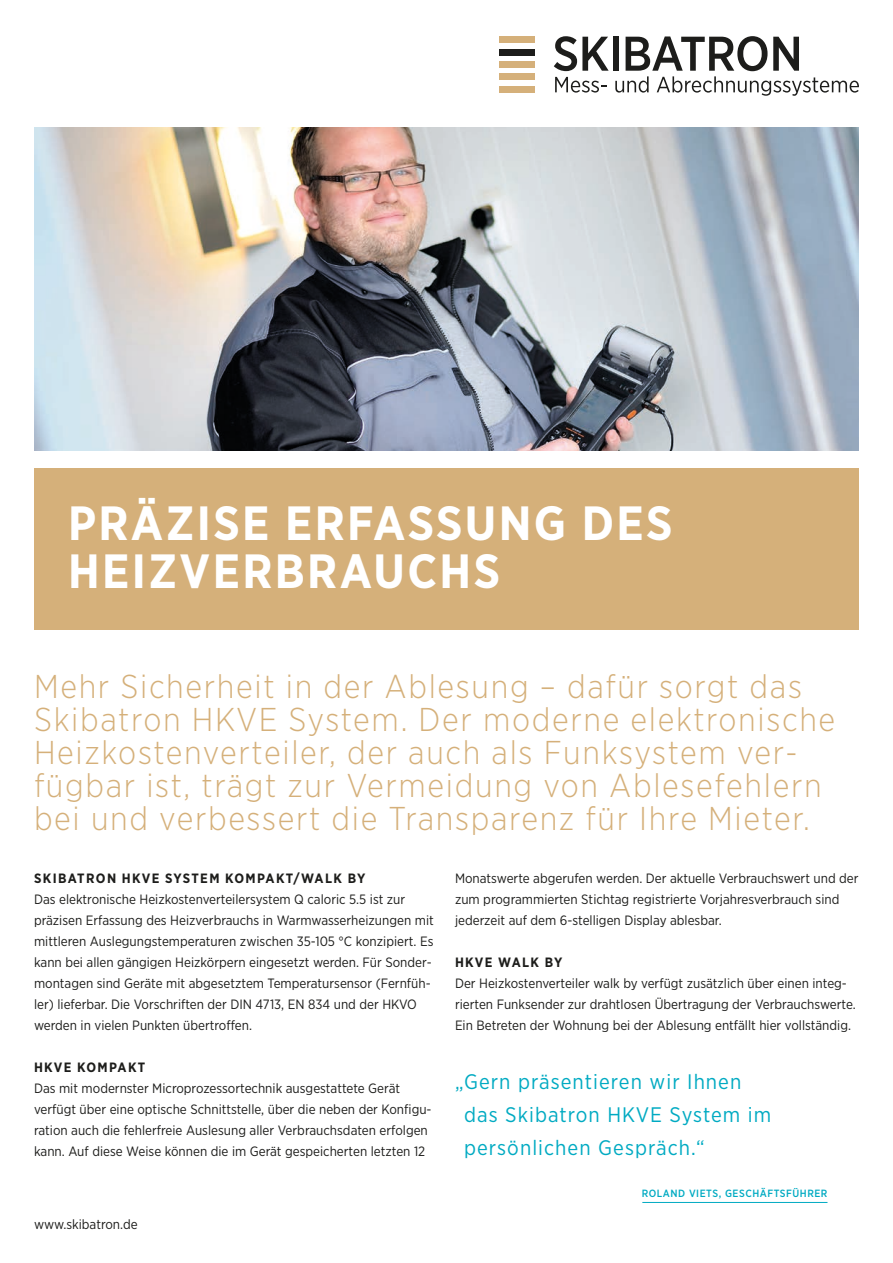
<style>
.page{position:relative;width:893px;height:1263px;background:#fff}
.page>*{position:absolute;margin:0;border:0;box-sizing:border-box;transform-origin:0 0}
.t1{font:700 48px/48px "Gotham Narrow";letter-spacing:.05em;color:#fff}
.t2{font:300 33px/33px "Gotham Narrow";letter-spacing:.05em;color:#d5b07a}
.t3{font:21px/33px "Gotham Narrow";letter-spacing:.05em;color:#00aac2}
.t4{font:13.5px/21px "Gotham Narrow";color:#1d1d1b}
.t5{font:700 13.5px "Gotham Narrow";letter-spacing:.1em;color:#1d1d1b}
.t6{font:500 10.5px "Gotham Narrow";letter-spacing:.05em;color:#00aac2}
</style>
<div class="page">
<img style="left:34px;top:128px;width:825px;height:323px">
<div style="left:34px;top:468px;width:825px;height:161px;background:#d5b07a"></div>
<div style="left:499px;top:37px;width:36px;height:6px;background:#d5b07a"></div>
<div style="left:499px;top:49px;width:36px;height:6px;background:#1d1d1b"></div>
<div style="left:499px;top:61px;width:36px;height:7px;background:#d5b07a"></div>
<div style="left:499px;top:74px;width:36px;height:6px;background:#d5b07a"></div>
<div style="left:499px;top:86px;width:36px;height:6px;background:#d5b07a"></div>
<svg style="left:554px;top:36px;width:55px;height:35px"></svg>
<div style="left:613px;top:37px;width:5px;height:34px;background:#1d1d1b"></div>
<svg style="left:555px;top:77px;width:52px;height:16px"></svg>
<svg style="left:615px;top:36px;width:244px;height:60px"></svg>
<hr style="left:642px;top:1202px;width:185px;height:1px;background:#00aac2">
<h1 class="t1" style="left:68px;top:499px;width:606px">PRÄZISE ERFASSUNG DES<br>HEIZVERBRAUCHS</h1>
<p class="t2" style="left:34px;top:669px;width:803px">Mehr Sicherheit in der Ablesung – dafür sorgt das Skibatron HKVE System. Der moderne elektronische Heizkostenverteiler, der auch als Funksystem ver&shy;fügbar ist, trägt zur Vermeidung von Ablesefehlern bei und verbessert die Transparenz für Ihre Mieter.</p>
<p class="t5" style="left:34px;top:869px;width:333px">SKIBATRON HKVE SYSTEM KOMPAKT/WALK BY</p>
<p class="t4" style="left:34px;top:888px;width:401px">Das elektronische Heizkostenverteilersystem Q caloric 5.5 ist zur präzisen Erfassung des Heizverbrauchs in Warmwasserheizungen mit mittleren Auslegungstemperaturen zwischen 35-105 °C konzipiert. Es kann bei allen gängigen Heizkörpern eingesetzt werden. Für Sonder&shy;montagen sind Geräte mit abgesetztem Temperatursensor (Fernfüh&shy;ler) lieferbar. Die Vorschriften der DIN 4713, EN 834 und der HKVO werden in vielen Punkten übertroffen.</p>
<p class="t5" style="left:34px;top:1058px;width:113px">HKVE KOMPAKT</p>
<p class="t4" style="left:34px;top:1077px;width:399px">Das mit modernster Microprozessortechnik ausgestattete Gerät verfügt über eine optische Schnittstelle, über die neben der Konfigu&shy;ration auch die fehlerfreie Auslesung aller Verbrauchsdaten erfolgen kann. Auf diese Weise können die im Gerät gespeicherten letzten 12</p>
<p class="t4" style="left:455px;top:867px;width:405px">Monatswerte abgerufen werden. Der aktuelle Verbrauchswert und der zum programmierten Stichtag registrierte Vorjahresverbrauch sind jederzeit auf dem 6-stelligen Display ablesbar.</p>
<p class="t5" style="left:455px;top:953px;width:109px">HKVE WALK BY</p>
<p class="t4" style="left:455px;top:972px;width:402px">Der Heizkostenverteiler walk by verfügt zusätzlich über einen integ&shy;rierten Funksender zur drahtlosen Übertragung der Verbrauchswerte.<br>Ein Betreten der Wohnung bei der Ablesung entfällt hier vollständig.</p>
<h3 class="t3" style="left:464px;top:1064px;width:309px;text-indent:-9px">„Gern präsentieren wir Ihnen das Skibatron HKVE System im persönlichen Gespräch.“</h3>
<p class="t6" style="left:642px;top:1186px;width:187px">ROLAND VIETS, GESCHÄFTSFÜHRER</p>
<p class="t4" style="left:34px;top:1213px;width:105px">www.skibatron.de</p>
</div>
